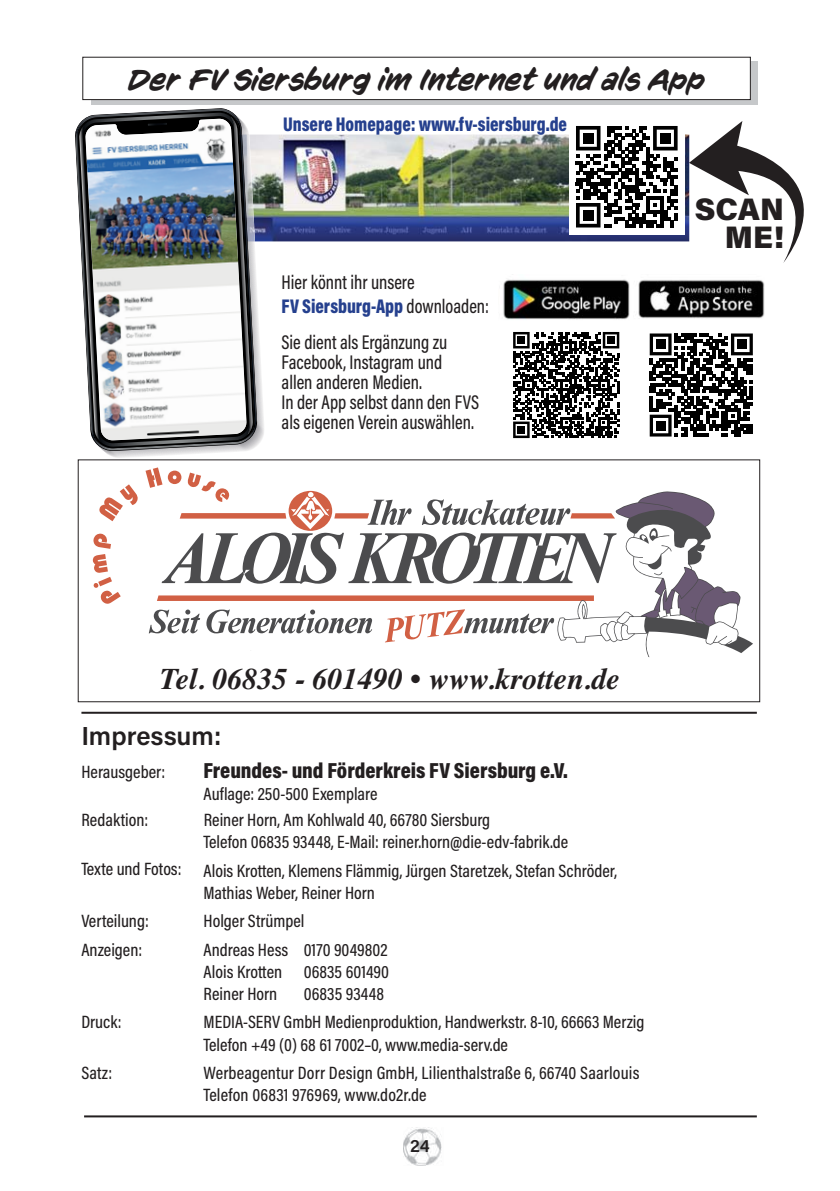
<style>
.page{position:relative;width:840px;height:1191px;background:#fff}
.page>*{position:absolute;margin:0;border:0;box-sizing:border-box;transform-origin:0 0}
.t1{font:900 31px/27.6px "Acumin Pro";color:#231f20;text-align:right}
.t2{font:italic 30px "CC Sign Language";color:#231f20}
.t3{font:italic 700 30px "Times";color:#231f20}
.t4{font:600 26px "Acumin Pro";color:#231f20}
.t5{font:900 22px "Acumin Pro Cond";color:#231f20}
.t6{font:500 20px/20px "Acumin Pro Cond";color:#231f20;scale:.92 1}
.t7{font:900 20px "Acumin Pro Cond";color:#25408e;scale:.92 1}
.t8{font:500 18px/22.2px "Acumin Pro Cond";color:#231f20}
.t9{font:600 18px "Acumin Pro";color:#231f20}
.s1{font-weight:900;color:#25408e}
</style>
<div class="page">
<img style="left:403px;top:1127px;width:39px;height:39px">
<img style="left:265px;top:135px;width:423px;height:106px">
<svg style="left:75px;top:109px;width:182px;height:342px"></svg>
<img style="left:85px;top:119px;width:162px;height:321px">
<div style="left:92px;top:62px;width:665px;height:43px;background:linear-gradient(to right,#bfc0c2,#bdbec0)"></div>
<div style="left:83px;top:57px;width:667px;height:43px;background:#fff"></div>
<div style="left:82px;top:57px;width:668px;height:43px;border:1px solid #231f20"></div>
<hr style="left:81px;top:711px;width:675px;height:2px;background:#231f20">
<hr style="left:84px;top:1115px;width:672px;height:2px;background:#231f20">
<svg style="left:92px;top:462px;width:668px;height:195px"></svg>
<div style="left:568px;top:119px;width:116px;height:115px;background:#fff"></div>
<svg style="left:575px;top:126px;width:102px;height:101px"></svg>
<div style="left:582px;top:133px;width:11px;height:10px;background:#000"></div>
<div style="left:659px;top:133px;width:11px;height:10px;background:#000"></div>
<div style="left:582px;top:210px;width:11px;height:10px;background:#000"></div>
<svg style="left:688px;top:121px;width:116px;height:142px"></svg>
<svg style="left:513px;top:332px;width:106px;height:106px"></svg>
<div style="left:517px;top:337px;width:7px;height:7px;background:#000"></div>
<div style="left:607px;top:337px;width:7px;height:7px;background:#000"></div>
<div style="left:517px;top:426px;width:7px;height:7px;background:#000"></div>
<img style="left:503px;top:279px;width:262px;height:41px">
<svg style="left:649px;top:333px;width:103px;height:103px"></svg>
<div style="left:655px;top:340px;width:10px;height:9px;background:#000"></div>
<div style="left:736px;top:340px;width:10px;height:9px;background:#000"></div>
<div style="left:655px;top:421px;width:10px;height:9px;background:#000"></div>
<h2 class="t2" style="left:128px;top:62px;width:579px">Der FV Siersburg im Internet und als App</h2>
<p class="t7" style="left:283px;top:117px;width:310px">Unsere Homepage: www.fv-siersburg.de</p>
<p class="t6" style="left:281px;top:272px;width:227px;line-height:24px">Hier könnt ihr unsere<br><span class="s1">FV Siersburg-App</span> downloaden:</p>
<p class="t6" style="left:281px;top:334px;width:216px">Sie dient als Ergänzung zu<br>Facebook, Instagram und<br>allen anderen Medien.<br>In der App selbst dann den FVS als eigenen Verein auswählen.</p>
<h1 class="t1" style="left:694px;top:197px;width:91px">SCAN<br>ME!</h1>
<h2 class="t3" style="left:160px;top:668px;width:460px">Tel. 06835 - 601490 • www.krotten.de</h2>
<h3 class="t4" style="left:81px;top:723px;width:141px">Impressum:</h3>
<p class="t8" style="left:81px;top:762px;width:85px">Herausgeber:</p>
<p class="t5" style="left:203px;top:762px;width:366px">Freundes- und Förderkreis FV Siersburg e.V.</p>
<p class="t8" style="left:203px;top:784px;width:175px">Auflage: 250-500 Exemplare</p>
<p class="t8" style="left:81px;top:811px;width:68px">Redaktion:</p>
<p class="t8" style="left:203px;top:811px;width:366px">Reiner Horn, Am Kohlwald 40, 66780 Siersburg<br>Telefon 06835 93448, E-Mail: reiner.horn@die-edv-fabrik.de</p>
<p class="t8" style="left:203px;top:861px;width:415px;text-indent:-122px">Texte und Fotos: Alois Krotten, Klemens Flämmig, Jürgen Staretzek, Stefan Schröder,<br>Mathias Weber, Reiner Horn</p>
<p class="t8" style="left:81px;top:912px;width:69px">Verteilung:</p>
<p class="t8" style="left:203px;top:912px;width:102px">Holger Strümpel</p>
<p class="t8" style="left:81px;top:940px;width:62px">Anzeigen:</p>
<p class="t8" style="left:203px;top:940px;width:187px;text-align:justify">Andreas Hess 0170 9049802<br>Alois Krotten 06835 601490<br>Reiner Horn</p>
<p class="t8" style="left:304px;top:984px;width:82px">06835 93448</p>
<p class="t8" style="left:81px;top:1013px;width:42px">Druck:</p>
<p class="t8" style="left:203px;top:1013px;width:442px">MEDIA-SERV GmbH Medienproduktion, Handwerkstr. 8-10, 66663 Merzig<br>Telefon +49 (0) 68 61 7002–0, www.media-serv.de</p>
<p class="t8" style="left:81px;top:1063px;width:32px">Satz:</p>
<p class="t8" style="left:203px;top:1063px;width:437px">Werbeagentur Dorr Design GmbH, Lilienthalstraße 6, 66740 Saarlouis<br>Telefon 06831 976969, www.do2r.de</p>
<p class="t9" style="left:410px;top:1137px;width:21px">24</p>
</div>
